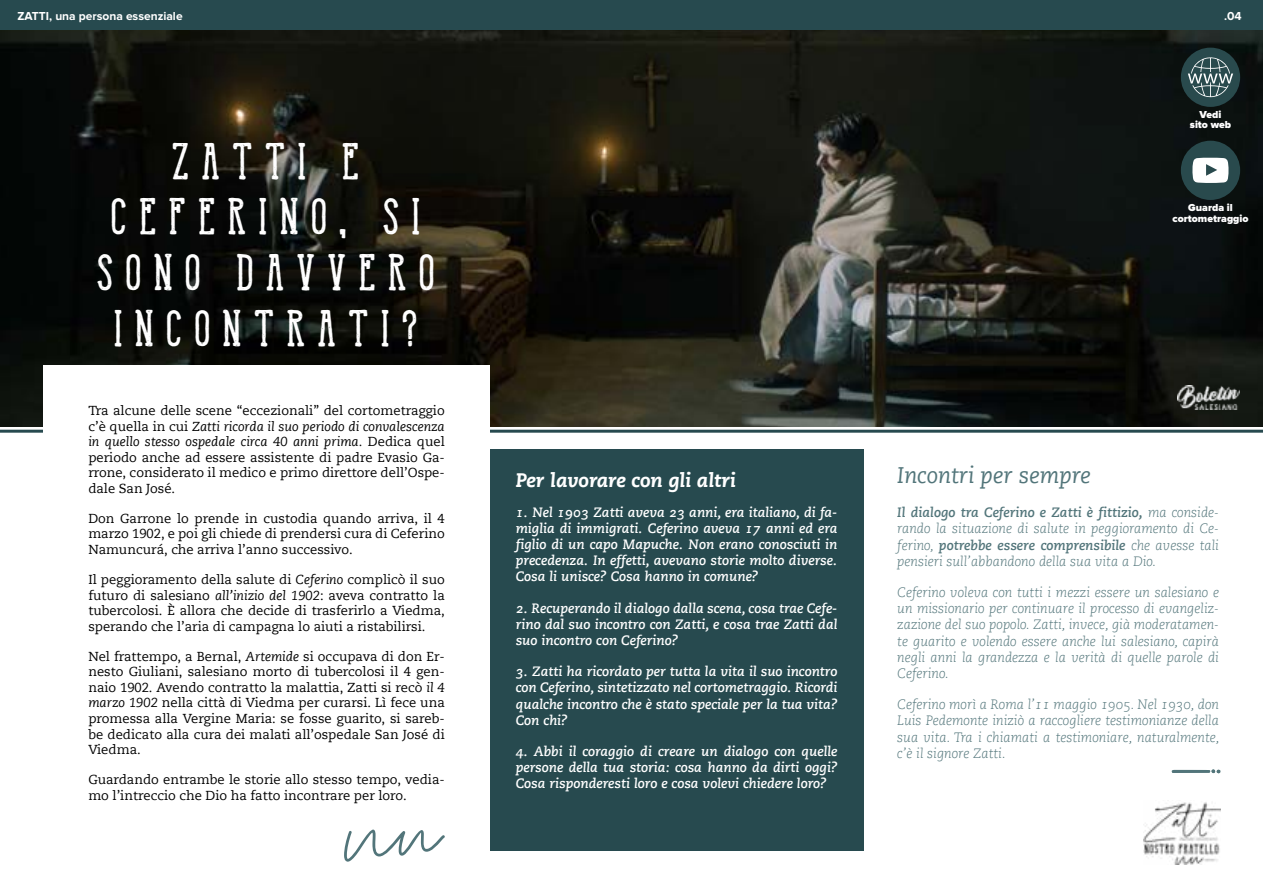
<style>
.page{position:relative;width:1263px;height:893px;background:#fff}
.page>*{position:absolute;margin:0;border:0;box-sizing:border-box;transform-origin:0 0}
.t1{font:37.5px/55.5px "Monarchy Rough";letter-spacing:.325em;color:#fff;text-align:center}
.t2{font:22.5px "Caecilia Italic Os F";color:#52757a}
.t3{font:italic 800 19.5px "Caecilia LT";color:#fff}
.t4{font:13.5px/16.2px "Caecilia Bold Italic Os F";color:#fff;text-align:justify}
.t5{font:13.5px/16.2px "Caecilia Light Italic Os F";color:#52757a;text-align:justify}
.t6{font:italic 700 13.5px "Caecilia LT";color:#52757a}
.t7{font:12.9px/15.6px "Caecilia LT";color:#000;text-align:justify}
.t8{font:700 12px "Proxima Nova";color:#fff}
.t9{font:900 10.5px/10.5px "Proxima Nova";color:#fff;text-align:center}
.s1{font-style:italic}
.s2{font-family:"Caecilia Light Italic Os F";font-weight:400;font-style:normal}
</style>
<div class="page">
<div style="left:0;top:0;width:1263px;height:193px;background:#274a4f"></div>
<img style="left:0;top:31px;width:1263px;height:395px">
<hr style="left:0;top:430px;width:1263px;height:3px;background:#274a4f">
<div style="left:43px;top:366px;width:447px;height:468px;background:#fff"></div>
<svg style="left:344px;top:830px;width:101px;height:32px"></svg>
<svg style="left:1171px;top:769px;width:50px;height:4px"></svg>
<div style="left:490px;top:449px;width:373px;height:401px;background:#274a4f"></div>
<div style="left:1181px;top:141px;width:59px;height:59px;background:#294a4d;border-radius:50%"></div>
<svg style="left:1192px;top:157px;width:37px;height:26px"></svg>
<div style="left:1181px;top:48px;width:59px;height:59px;background:#294a4d;border-radius:50%"></div>
<svg style="left:1188px;top:55px;width:45px;height:43px"></svg>
<img style="left:1177px;top:386px;width:62px;height:23px">
<img style="left:1144px;top:802px;width:76px;height:62px">
<p class="t8" style="left:17px;top:9px;width:167px">ZATTI, una persona essenziale</p>
<h1 class="t1" style="left:97px;top:132px;width:339px">ZATTI E<br>CEFERINO, SI<br>SONO DAVVERO<br>INCONTRATI?</h1>
<p class="t7" style="left:88px;top:403px;width:358px">Tra alcune delle scene “eccezionali” del cortometraggio c’è quella in cui <span class="s1">Zatti ricorda il suo periodo di convalescenza in quello stesso ospedale circa 40 anni prima.</span> Dedica quel periodo anche ad essere assistente di padre Evasio Ga&shy;rrone, considerato il medico e primo direttore dell’Ospe&shy;dale San José.</p>
<p class="t7" style="left:88px;top:511px;width:358px">Don Garrone lo prende in custodia quando arriva, il 4 marzo 1902, e poi gli chiede di prendersi cura di Ceferino Namuncurá, che arriva l’anno successivo.</p>
<p class="t7" style="left:88px;top:572px;width:358px">Il peggioramento della salute di <span class="s1">Ceferino</span> complicò il suo futuro di salesiano <span class="s1">all’inizio del 1902</span>: aveva contratto la tubercolosi. È allora che decide di trasferirlo a Viedma, sperando che l’aria di campagna lo aiuti a ristabilirsi.</p>
<p class="t7" style="left:88px;top:649px;width:358px">Nel frattempo, a Bernal, <span class="s1">Artemide</span> si occupava di don Er&shy;nesto Giuliani, salesiano morto di tubercolosi il 4 gen&shy;naio 1902. Avendo contratto la malattia, Zatti si recò <span class="s1">il 4 marzo 1902</span> nella città di Viedma per curarsi. Lì fece una promessa alla Vergine Maria: se fosse guarito, si sareb&shy;be dedicato alla cura dei malati all’ospedale San José di Viedma.</p>
<p class="t7" style="left:88px;top:772px;width:358px">Guardando entrambe le storie allo stesso tempo, vedia&shy;mo l’intreccio che Dio ha fatto incontrare per loro.</p>
<p class="t8" style="left:1224px;top:9px;width:19px">.04</p>
<p class="t9" style="left:1190px;top:109px;width:43px">Vedi sito web</p>
<p class="t9" style="left:1172px;top:203px;width:78px">Guarda il cortometraggio</p>
<h3 class="t3" style="left:516px;top:469px;width:222px">Per lavorare con gli altri</h3>
<h2 class="t2" style="left:897px;top:463px;width:195px">Incontri per sempre</h2>
<p class="t4" style="left:516px;top:504px;width:323px">1. Nel 1903 Zatti aveva 23 anni, era italiano, di fa&shy;miglia di immigrati. Ceferino aveva 17 anni ed era figlio di un capo Mapuche. Non erano conosciuti in precedenza. In effetti, avevano storie molto diverse.<br>Cosa li unisce? Cosa hanno in comune?</p>
<p class="t4" style="left:516px;top:600px;width:323px">2. Recuperando il dialogo dalla scena, cosa trae Cefe&shy;rino dal suo incontro con Zatti, e cosa trae Zatti dal suo incontro con Ceferino?</p>
<p class="t4" style="left:516px;top:664px;width:323px">3. Zatti ha ricordato per tutta la vita il suo incontro con Ceferino, sintetizzato nel cortometraggio. Ricordi qualche incontro che è stato speciale per la tua vita?<br>Con chi?</p>
<p class="t4" style="left:516px;top:743px;width:323px">4. Abbi il coraggio di creare un dialogo con quelle persone della tua storia: cosa hanno da dirti oggi?<br>Cosa risponderesti loro e cosa volevi chiedere loro?</p>
<p class="t6" style="left:897px;top:504px;width:323px">Il dialogo tra Ceferino e Zatti è fittizio, <span class="s2">ma conside-</span></p>
<p class="t5" style="left:897px;top:521px;width:323px">rando la situazione di salute in peggioramento di Ce-</p>
<p class="t6" style="left:897px;top:537px;width:323px"><span class="s2">ferino,</span> potrebbe essere comprensibile <span class="s2">che avesse tali</span></p>
<p class="t5" style="left:897px;top:553px;width:260px">pensieri sull’abbandono della sua vita a Dio.</p>
<p class="t5" style="left:897px;top:584px;width:323px">Ceferino voleva con tutti i mezzi essere un salesiano e un missionario per continuare il processo di evangeliz&shy;zazione del suo popolo. Zatti, invece, già moderatamen&shy;te guarito e volendo essere anche lui salesiano, capirà negli anni la grandezza e la verità di quelle parole di Ceferino.</p>
<p class="t5" style="left:897px;top:697px;width:324px">Ceferino morì a Roma l’11 maggio 1905. Nel 1930, don Luis Pedemonte iniziò a raccogliere testimonianze della sua vita. Tra i chiamati a testimoniare, naturalmente, c’è il signore Zatti.</p>
</div>
